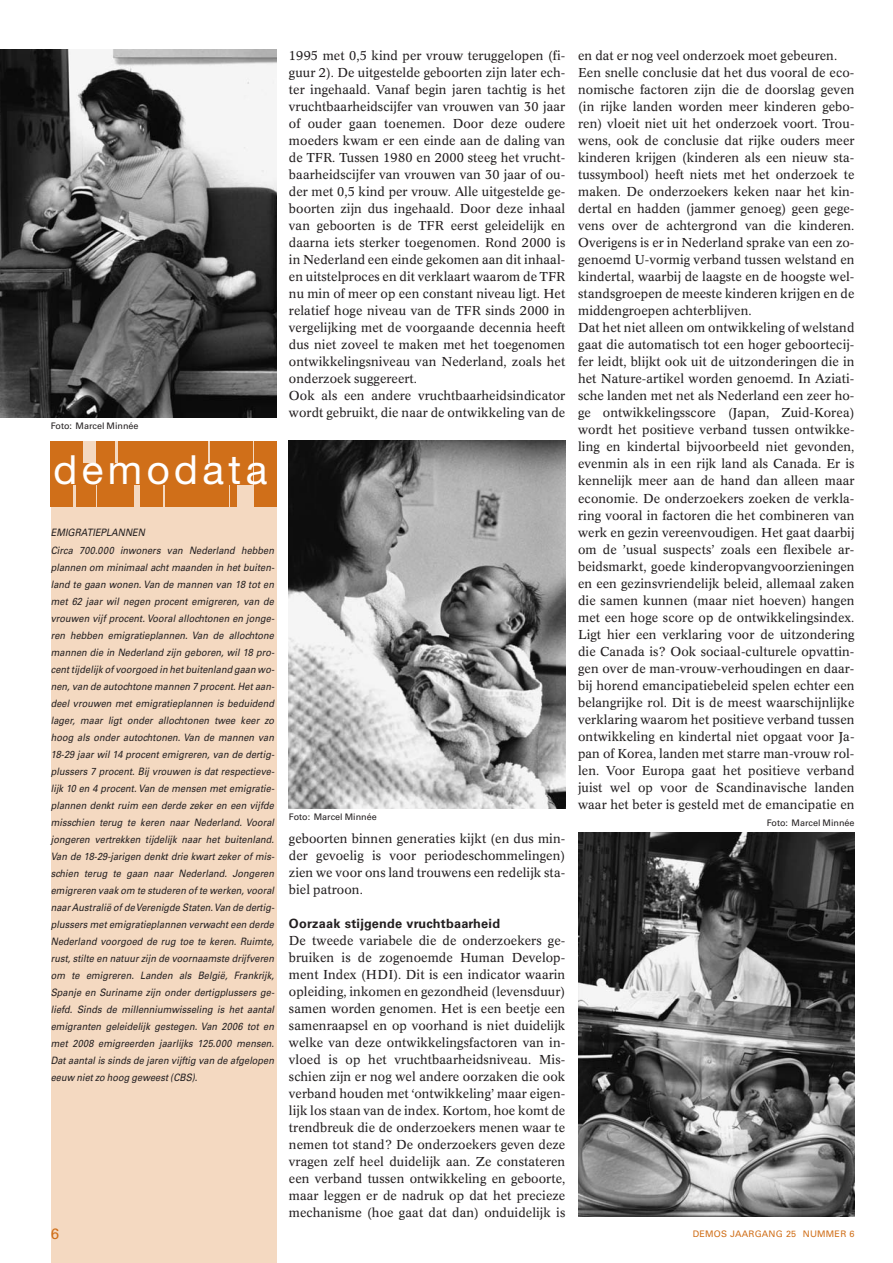
<style>
.page{position:relative;width:893px;height:1263px;background:#fff}
.page>*{position:absolute;margin:0;border:0;box-sizing:border-box;transform-origin:0 0}
.t1{font:40.2px "Helvetica Neue";letter-spacing:.11em;color:#fff}
.t2{font:15px "Univers";color:#d06f19}
.t3{font:12.75px/17px "Concorde BE";letter-spacing:.005em;color:#231f20}
.t4{font:700 12.75px "Univers";letter-spacing:.015em;color:#231f20}
.t5{font:italic 10.2px/17px "Univers";letter-spacing:.005em;color:#231f20;scale:.9 1}
.t6{font:9px "Univers";color:#231f20}
.t7{font:9px "Univers";letter-spacing:.02em;color:#d06f19}
</style>
<div class="page">
<div style="left:51px;top:441px;width:225px;height:822px;background:#f4d9c1"></div>
<div style="left:51px;top:441px;width:22px;height:22px;background:#d06f19"></div>
<div style="left:73px;top:441px;width:10px;height:22px;background:#d06f19"></div>
<div style="left:96px;top:441px;width:18px;height:22px;background:#d06f19"></div>
<div style="left:118px;top:441px;width:22px;height:22px;background:#d06f19"></div>
<div style="left:141px;top:441px;width:22px;height:22px;background:#d06f19"></div>
<div style="left:163px;top:441px;width:22px;height:22px;background:#d06f19"></div>
<div style="left:185px;top:441px;width:23px;height:22px;background:#d06f19"></div>
<div style="left:210px;top:441px;width:20px;height:22px;background:#d06f19"></div>
<div style="left:230px;top:441px;width:22px;height:22px;background:#d06f19"></div>
<div style="left:254px;top:441px;width:22px;height:22px;background:#d06f19"></div>
<div style="left:51px;top:463px;width:22px;height:22px;background:#d06f19"></div>
<div style="left:73px;top:463px;width:22px;height:22px;background:#d06f19"></div>
<div style="left:96px;top:463px;width:22px;height:22px;background:#d06f19"></div>
<div style="left:118px;top:463px;width:22px;height:22px;background:#d06f19"></div>
<div style="left:141px;top:463px;width:22px;height:22px;background:#d06f19"></div>
<div style="left:163px;top:463px;width:22px;height:22px;background:#d06f19"></div>
<div style="left:185px;top:463px;width:23px;height:22px;background:#d06f19"></div>
<div style="left:208px;top:463px;width:22px;height:22px;background:#d06f19"></div>
<div style="left:230px;top:463px;width:22px;height:22px;background:#d06f19"></div>
<div style="left:254px;top:463px;width:22px;height:22px;background:#d06f19"></div>
<div style="left:51px;top:485px;width:22px;height:22px;background:#d06f19"></div>
<div style="left:76px;top:485px;width:19px;height:22px;background:#d06f19"></div>
<div style="left:97px;top:485px;width:21px;height:22px;background:#d06f19"></div>
<div style="left:118px;top:485px;width:16px;height:22px;background:#d06f19"></div>
<div style="left:141px;top:485px;width:22px;height:22px;background:#d06f19"></div>
<div style="left:185px;top:485px;width:23px;height:22px;background:#d06f19"></div>
<div style="left:208px;top:485px;width:20px;height:22px;background:#d06f19"></div>
<div style="left:230px;top:485px;width:7px;height:22px;background:#d06f19"></div>
<div style="left:254px;top:485px;width:22px;height:22px;background:#d06f19"></div>
<div style="left:165px;top:485px;width:20px;height:22px;background:#d06f19"></div>
<img style="left:0;top:50px;width:276px;height:367px">
<img style="left:289px;top:441px;width:276px;height:368px">
<img style="left:578px;top:832px;width:276px;height:385px">
<p class="t6" style="left:51px;top:423px;width:89px">Foto: Marcel Minnée</p>
<h1 class="t1" style="left:53px;top:455px;width:215px">demodata</h1>
<p class="t5" style="left:51px;top:525px;width:252px">EMIGRATIEPLANNEN<br>Circa 700.000 inwoners van Nederland hebben plannen om minimaal acht maanden in het buiten&shy;land te gaan wonen.Van de mannen van 18 tot en met 62 jaar wil negen procent emigreren, van de vrouwen vijf procent.Vooral allochtonen en jonge&shy;ren hebben emigratieplannen. Van de allochtone mannen die in Nederland zijn geboren, wil 18 pro&shy;centtijdelijk of voorgoed in hetbuitenland gaan wo&shy;nen,van de autochtone mannen 7 procent.Hetaan&shy;deel vrouwen met emigratieplannen is beduidend lager, maar ligt onder allochtonen twee keer zo hoog als onder autochtonen. Van de mannen van 18-29 jaar wil 14 procent emigreren, van de dertig&shy;plussers 7 procent. Bij vrouwen is dat respectieve&shy;lijk 10 en 4 procent.Van de mensen met emigratie&shy;plannen denkt ruim een derde zeker en een vijfde misschien terug te keren naar Nederland. Vooral jongeren vertrekken tijdelijk naar het buitenland.<br>Van de 18-29-jarigen denkt drie kwart zeker of mis&shy;schien terug te gaan naar Nederland. Jongeren emigreren vaak om te studeren of te werken,vooral naar Australië of de Verenigde Staten.Van de dertig&shy;plussers met emigratieplannen verwacht een derde Nederland voorgoed de rug toe te keren. Ruimte, rust, stilte en natuur zijn de voornaamste drijfveren om te emigreren. Landen als België, Frankrijk, Spanje en Suriname zijn onder dertigplussers ge&shy;liefd. Sinds de millenniumwisseling is het aantal emigranten geleidelijk gestegen. Van 2006 tot en met 2008 emigreerden jaarlijks 125.000 mensen.<br>Dat aantal is sinds de jaren vijftig van de afgelopen eeuw nietzo hoog geweest(CBS).</p>
<p class="t3" style="left:289px;top:48px;width:278px">1995 met 0,5 kind per vrouw teruggelopen (fi&shy;guur 2). De uitgestelde geboorten zijn later ech&shy;ter ingehaald. Vanaf begin jaren tachtig is het vruchtbaarheidscijfer van vrouwen van 30 jaar of ouder gaan toenemen. Door deze oudere moeders kwam er een einde aan de daling van de TFR. Tussen 1980 en 2000 steeg het vrucht&shy;baarheidscijfer van vrouwen van 30 jaar of ou&shy;der met 0,5 kind per vrouw. Alle uitgestelde ge&shy;boorten zijn dus ingehaald. Door deze inhaal van geboorten is de TFR eerst geleidelijk en daarna iets sterker toegenomen. Rond 2000 is in Nederland een einde gekomen aan dit inhaal&shy;en uitstelproces en dit verklaart waarom de TFR nu min of meer op een constant niveau ligt. Het relatief hoge niveau van de TFR sinds 2000 in vergelijking met de voorgaande decennia heeft dus niet zoveel te maken met het toegenomen ontwikkelingsniveau van Nederland, zoals het onderzoek suggereert.<br>Ook als een andere vruchtbaarheidsindicator wordt gebruikt, die naar de ontwikkeling van de</p>
<p class="t3" style="left:578px;top:48px;width:278px">en dat er nog veel onderzoek moet gebeuren.<br>Een snelle conclusie dat het dus vooral de eco&shy;nomische factoren zijn die de doorslag geven (in rijke landen worden meer kinderen gebo&shy;ren) vloeit niet uit het onderzoek voort. Trou&shy;wens, ook de conclusie dat rijke ouders meer kinderen krijgen (kinderen als een nieuw sta&shy;tussymbool) heeft niets met het onderzoek te maken. De onderzoekers keken naar het kin&shy;dertal en hadden (jammer genoeg) geen gege&shy;vens over de achtergrond van die kinderen.<br>Overigens is er in Nederland sprake van een zo&shy;genoemd U-vormig verband tussen welstand en kindertal, waarbij de laagste en de hoogste wel&shy;standsgroepen de meeste kinderen krijgen en de middengroepen achterblijven.<br>Dat het niet alleen om ontwikkeling of welstand gaat die automatisch tot een hoger geboortecij&shy;fer leidt, blijkt ook uit de uitzonderingen die in het Nature-artikel worden genoemd. In Aziati&shy;sche landen met net als Nederland een zeer ho&shy;ge ontwikkelingsscore (Japan, Zuid-Korea) wordt het positieve verband tussen ontwikke&shy;ling en kindertal bijvoorbeeld niet gevonden, evenmin als in een rijk land als Canada. Er is kennelijk meer aan de hand dan alleen maar economie. De onderzoekers zoeken de verkla&shy;ring vooral in factoren die het combineren van werk en gezin vereenvoudigen. Het gaat daarbij om de ’usual suspects’ zoals een flexibele ar&shy;beidsmarkt, goede kinderopvangvoorzieningen en een gezinsvriendelijk beleid, allemaal zaken die samen kunnen (maar niet hoeven) hangen met een hoge score op de ontwikkelingsindex.<br>Ligt hier een verklaring voor de uitzondering die Canada is? Ook sociaal-culturele opvattin&shy;gen over de man-vrouw-verhoudingen en daar&shy;bij horend emancipatiebeleid spelen echter een belangrijke rol. Dit is de meest waarschijnlijke verklaring waarom het positieve verband tussen ontwikkeling en kindertal niet opgaat voor Ja&shy;pan of Korea, landen met starre man-vrouw rol&shy;len. Voor Europa gaat het positieve verband juist wel op voor de Scandinavische landen waar het beter is gesteld met de emancipatie en</p>
<p class="t6" style="left:289px;top:814px;width:89px">Foto: Marcel Minnée</p>
<p class="t3" style="left:289px;top:831px;width:278px;text-align:justify">geboorten binnen generaties kijkt (en dus min&shy;der gevoelig is voor periodeschommelingen) zien we voor ons land trouwens een redelijk sta&shy;biel patroon.</p>
<p class="t4" style="left:289px;top:918px;width:213px">Oorzaak stijgende vruchtbaarheid</p>
<p class="t3" style="left:289px;top:933px;width:278px;text-align:justify">De tweede variabele die de onderzoekers ge&shy;bruiken is de zogenoemde Human Develop&shy;ment Index (HDI). Dit is een indicator waarin opleiding, inkomen en gezondheid (levensduur) samen worden genomen. Het is een beetje een samenraapsel en op voorhand is niet duidelijk welke van deze ontwikkelingsfactoren van in&shy;vloed is op het vruchtbaarheidsniveau. Mis&shy;schien zijn er nog wel andere oorzaken die ook verband houden met ‘ontwikkeling’ maar eigen&shy;lijk los staan van de index. Kortom, hoe komt de trendbreuk die de onderzoekers menen waar te nemen tot stand? De onderzoekers geven deze vragen zelf heel duidelijk aan. Ze constateren een verband tussen ontwikkeling en geboorte, maar leggen er de nadruk op dat het precieze mechanisme (hoe gaat dat dan) onduidelijk is</p>
<p class="t6" style="left:767px;top:819px;width:89px">Foto: Marcel Minnée</p>
<p class="t2" style="left:51px;top:1228px;width:10px">6</p>
<p class="t7" style="left:693px;top:1231px;width:163px">DEMOS JAARGANG 25 NUMMER 6</p>
</div>
